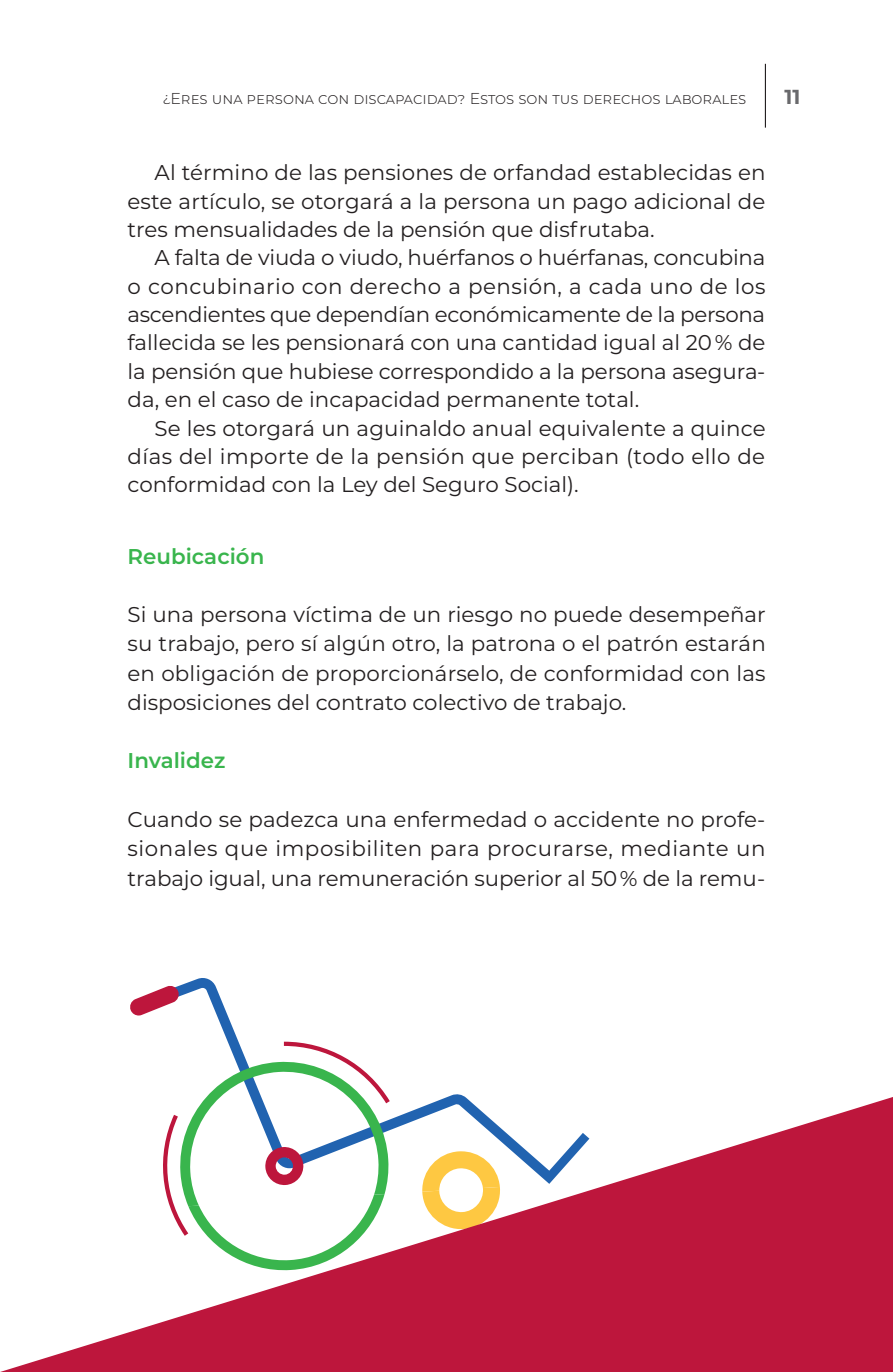
<style>
.page{position:relative;width:893px;height:1372px;background:#fff}
.page>*{position:absolute;margin:0;border:0;box-sizing:border-box;transform-origin:0 0}
.Textos_grales{font:21.38px/28.3px "Montserrat";color:#231f20;text-align:justify}
.SIN_SANGRIA{font:21.38px/29.2px "Montserrat";letter-spacing:-.005em;color:#231f20;text-align:justify}
.SIN_SANGRIA-2{font:600 21.38px "Montserrat";color:#39b54d}
.t1{font:700 20.25px "Montserrat";color:#69696c}
.t2{font:300 15.75px "Montserrat";color:#231f20}
</style>
<div class="page">
<hr style="left:765px;top:64px;width:1px;height:64px;background:#231f20">
<svg style="left:180px;top:978px;width:58px;height:63px"></svg>
<svg style="left:226px;top:1041px;width:148px;height:39px"></svg>
<svg style="left:130px;top:985px;width:50px;height:30px"></svg>
<svg style="left:3px;top:1080px;width:890px;height:291px"></svg>
<p class="t2" style="left:162px;top:88px;width:585px">¿Eres una persona con discapacidad? Estos son tus derechos laborales</p>
<p class="t1" style="left:785px;top:83px;width:17px">11</p>
<p class="Textos_grales" style="left:128px;top:158px;width:640px;text-indent:27px">Al término de las pensiones de orfandad establecidas en este artículo, se otorgará a la persona un pago adicional de tres mensualidades de la pensión que disfrutaba.</p>
<p class="Textos_grales" style="left:128px;top:243px;width:639px;text-indent:27px">A falta de viuda o viudo, huérfanos o huérfanas, concubina o concubinario con derecho a pensión, a cada uno de los ascendientes que dependían económicamente de la persona fallecida se les pensionará con una cantidad igual al 20 % de la pensión que hubiese correspondido a la persona asegura&shy;da, en el caso de incapacidad permanente total.</p>
<p class="Textos_grales" style="left:128px;top:413px;width:639px;text-indent:27px">Se les otorgará un aguinaldo anual equivalente a quince días del importe de la pensión que perciban (todo ello de conformidad con la Ley del Seguro Social).</p>
<p class="SIN_SANGRIA-2" style="left:128px;top:541px;width:138px">Reubicación</p>
<p class="SIN_SANGRIA" style="left:128px;top:599px;width:640px">Si una persona víctima de un riesgo no puede desempeñar su trabajo, pero sí algún otro, la patrona o el patrón estarán en obligación de proporcionárselo, de conformidad con las disposiciones del contrato colectivo de trabajo.</p>
<p class="SIN_SANGRIA-2" style="left:128px;top:745px;width:99px">Invalidez</p>
<p class="SIN_SANGRIA" style="left:128px;top:804px;width:639px">Cuando se padezca una enfermedad o accidente no profe&shy;sionales que imposibiliten para procurarse, mediante un trabajo igual, una remuneración superior al 50 % de la remu-</p>
</div>
